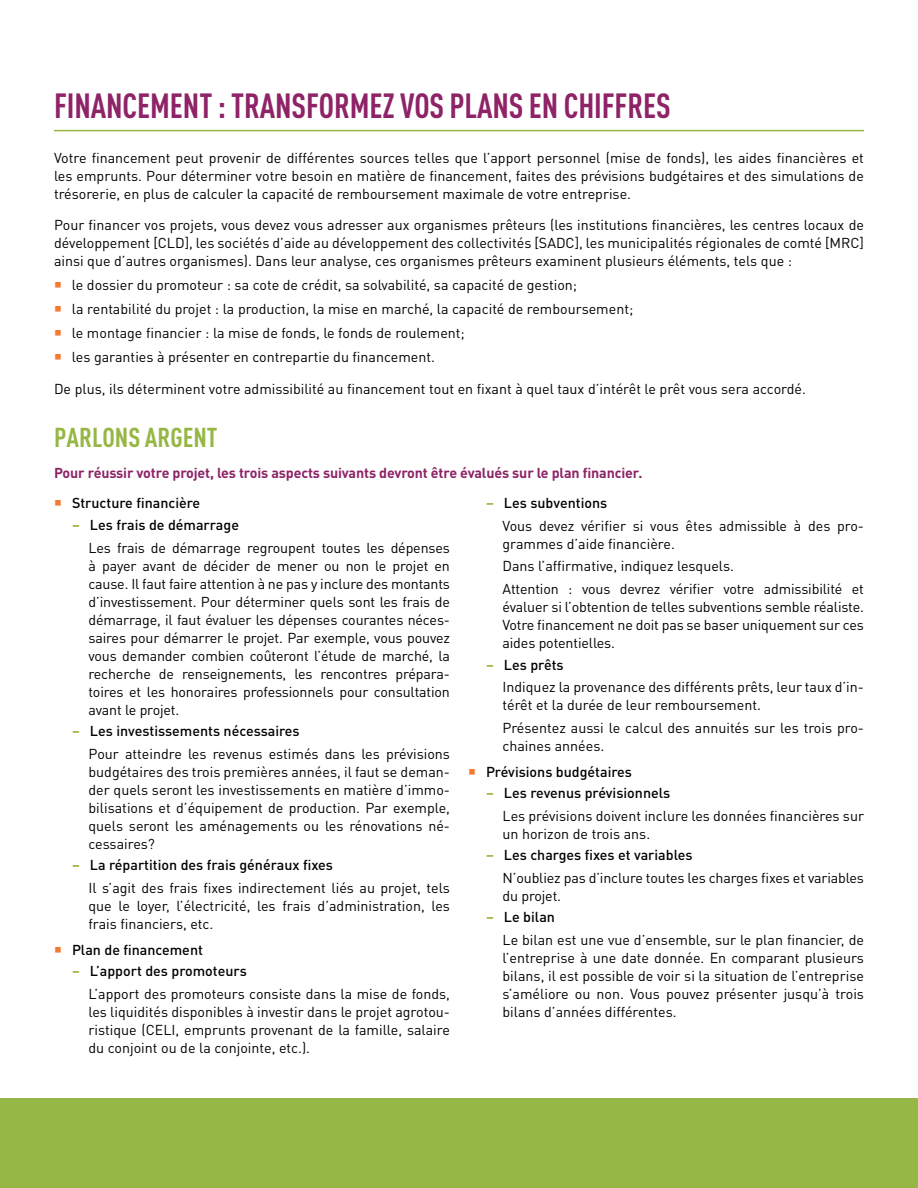
<style>
.page{position:relative;width:918px;height:1188px;background:#fff}
.page>*{position:absolute;margin:0;border:0;box-sizing:border-box;transform-origin:0 0}
.t1{font:700 condensed 34.5px "DINOT";letter-spacing:-.005em;color:#8e2367;scale:.96 1}
.t2{font:700 condensed 27px "DINOT";color:#96b745}
.t3{font:14.25px/18px "DINOT";color:#000}
.t4{font:700 14.25px "DINOT";letter-spacing:-.01em;color:#8e2367}
.t5{font:500 14.25px "DINOT";color:#000}
.s1{color:#f47a31}
.s2{font-weight:700;color:#96b745}
.s3{font-weight:500}
</style>
<div class="page">
<div style="left:0;top:1098px;width:918px;height:90px;background:#96b745"></div>
<hr style="left:54px;top:130px;width:810px;height:1px;background:#96b745">
<h1 class="t1" style="left:54px;top:85px;width:644px">FINANCEMENT : TRANSFORMEZ VOS PLANS EN CHIFFRES</h1>
<p class="t3" style="left:54px;top:148px;width:812px;text-align:justify">Votre financement peut provenir de différentes sources telles que l’apport personnel (mise de fonds), les aides financières et les emprunts. Pour déterminer votre besoin en matière de financement, faites des prévisions budgétaires et des simulations de trésorerie, en plus de calculer la capacité de remboursement maximale de votre entreprise.</p>
<p class="t3" style="left:54px;top:216px;width:812px;text-align:justify">Pour financer vos projets, vous devez vous adresser aux organismes prêteurs (les institutions financières, les centres locaux de développement [CLD], les sociétés d’aide au développement des collectivités [SADC], les municipalités régionales de comté [MRC] ainsi que d’autres organismes). Dans leur analyse, ces organismes prêteurs examinent plusieurs éléments, tels que :</p>
<p class="t3" style="left:54px;top:276px;width:525px"><span class="s1">○</span> le dossier du promoteur : sa cote de crédit, sa solvabilité, sa capacité de gestion;</p>
<p class="t3" style="left:54px;top:300px;width:581px"><span class="s1">○</span> la rentabilité du projet : la production, la mise en marché, la capacité de remboursement;</p>
<p class="t3" style="left:54px;top:324px;width:412px"><span class="s1">○</span> le montage financier : la mise de fonds, le fonds de roulement;</p>
<p class="t3" style="left:54px;top:348px;width:383px"><span class="s1">○</span> les garanties à présenter en contrepartie du financement.</p>
<p class="t3" style="left:54px;top:379px;width:753px">De plus, ils déterminent votre admissibilité au financement tout en fixant à quel taux d’intérêt le prêt vous sera accordé.</p>
<h2 class="t2" style="left:54px;top:421px;width:165px">PARLONS ARGENT</h2>
<p class="t4" style="left:54px;top:463px;width:590px">Pour réussir votre projet, les trois aspects suivants devront être évalués sur le plan financier.</p>
<p class="t5" style="left:72px;top:494px;width:130px">Structure financière</p>
<p class="t3" style="left:89px;top:513px;width:363px;line-height:22.5px;text-indent:-17px"><span class="s2">–</span> <span class="s3">Les frais de démarrage<br></span>Les frais de démarrage regroupent toutes les dépenses</p>
<p class="t3" style="left:89px;top:556px;width:363px;text-align:justify">à payer avant de décider de mener ou non le projet en cause. Il faut faire attention à ne pas y inclure des montants d’investissement. Pour déterminer quels sont les frais de démarrage, il faut évaluer les dépenses courantes néces&shy;saires pour démarrer le projet. Par exemple, vous pouvez vous demander combien coûteront l’étude de marché, la recherche de renseignements, les rencontres prépara&shy;toires et les honoraires professionnels pour consultation avant le projet.</p>
<p class="t3" style="left:89px;top:719px;width:363px;line-height:22.5px;text-indent:-17px"><span class="s2">–</span> <span class="s3">Les investissements nécessaires<br></span>Pour atteindre les revenus estimés dans les prévisions</p>
<p class="t3" style="left:89px;top:762px;width:363px;text-align:justify">budgétaires des trois premières années, il faut se deman&shy;der quels seront les investissements en matière d’immo&shy;bilisations et d’équipement de production. Par exemple, quels seront les aménagements ou les rénovations né&shy;cessaires?</p>
<p class="t3" style="left:89px;top:853px;width:363px;line-height:22.5px;text-indent:-17px"><span class="s2">–</span> <span class="s3">La répartition des frais généraux fixes<br></span>Il s’agit des frais fixes indirectement liés au projet, tels</p>
<p class="t3" style="left:89px;top:896px;width:363px">que le loyer, l’électricité, les frais d’administration, les frais financiers, etc.</p>
<p class="t5" style="left:72px;top:940px;width:132px">Plan de financement</p>
<p class="t3" style="left:89px;top:959px;width:363px;line-height:22.5px;text-indent:-17px"><span class="s2">–</span> <span class="s3">L’apport des promoteurs<br></span>L’apport des promoteurs consiste dans la mise de fonds,</p>
<p class="t3" style="left:89px;top:1002px;width:363px;text-align:justify">les liquidités disponibles à investir dans le projet agrotou&shy;ristique (CELI, emprunts provenant de la famille, salaire du conjoint ou de la conjointe, etc.).</p>
<p class="t3" style="left:503px;top:491px;width:363px;line-height:22.5px;text-indent:-17px"><span class="s2">–</span> <span class="s3">Les subventions<br></span>Vous devez vérifier si vous êtes admissible à des pro-</p>
<p class="t3" style="left:503px;top:532px;width:363px;line-height:22.5px">grammes d’aide financière.<br>Dans l’affirmative, indiquez lesquels.<br>Attention : vous devrez vérifier votre admissibilité et</p>
<p class="t3" style="left:503px;top:597px;width:363px;text-align:justify">évaluer si l’obtention de telles subventions semble réaliste.<br>Votre financement ne doit pas se baser uniquement sur ces aides potentielles.</p>
<p class="t3" style="left:503px;top:653px;width:363px;line-height:22.5px;text-indent:-17px"><span class="s2">–</span> <span class="s3">Les prêts<br></span>Indiquez la provenance des différents prêts, leur taux d’in-</p>
<p class="t3" style="left:503px;top:693px;width:363px;line-height:22.5px">térêt et la durée de leur remboursement.<br>Présentez aussi le calcul des annuités sur les trois pro-</p>
<p class="t3" style="left:503px;top:736px;width:103px">chaines années.</p>
<p class="t5" style="left:486px;top:762px;width:148px">Prévisions budgétaires</p>
<p class="t3" style="left:503px;top:781px;width:363px;line-height:22.5px;text-indent:-17px"><span class="s2">–</span> <span class="s3">Les revenus prévisionnels<br></span>Les prévisions doivent inclure les données financières sur</p>
<p class="t3" style="left:503px;top:824px;width:149px">un horizon de trois ans.</p>
<p class="t3" style="left:503px;top:843px;width:363px;line-height:22.5px;text-indent:-17px"><span class="s2">–</span> <span class="s3">Les charges fixes et variables<br></span>N’oubliez pas d’inclure toutes les charges fixes et variables</p>
<p class="t3" style="left:503px;top:886px;width:60px">du projet.</p>
<p class="t3" style="left:503px;top:905px;width:363px;line-height:22.5px;text-indent:-17px"><span class="s2">–</span> <span class="s3">Le bilan<br></span>Le bilan est une vue d’ensemble, sur le plan financier, de</p>
<p class="t3" style="left:503px;top:948px;width:363px;text-align:justify">l’entreprise à une date donnée. En comparant plusieurs bilans, il est possible de voir si la situation de l’entreprise s’améliore ou non. Vous pouvez présenter jusqu’à trois bilans d’années différentes.</p>
</div>
